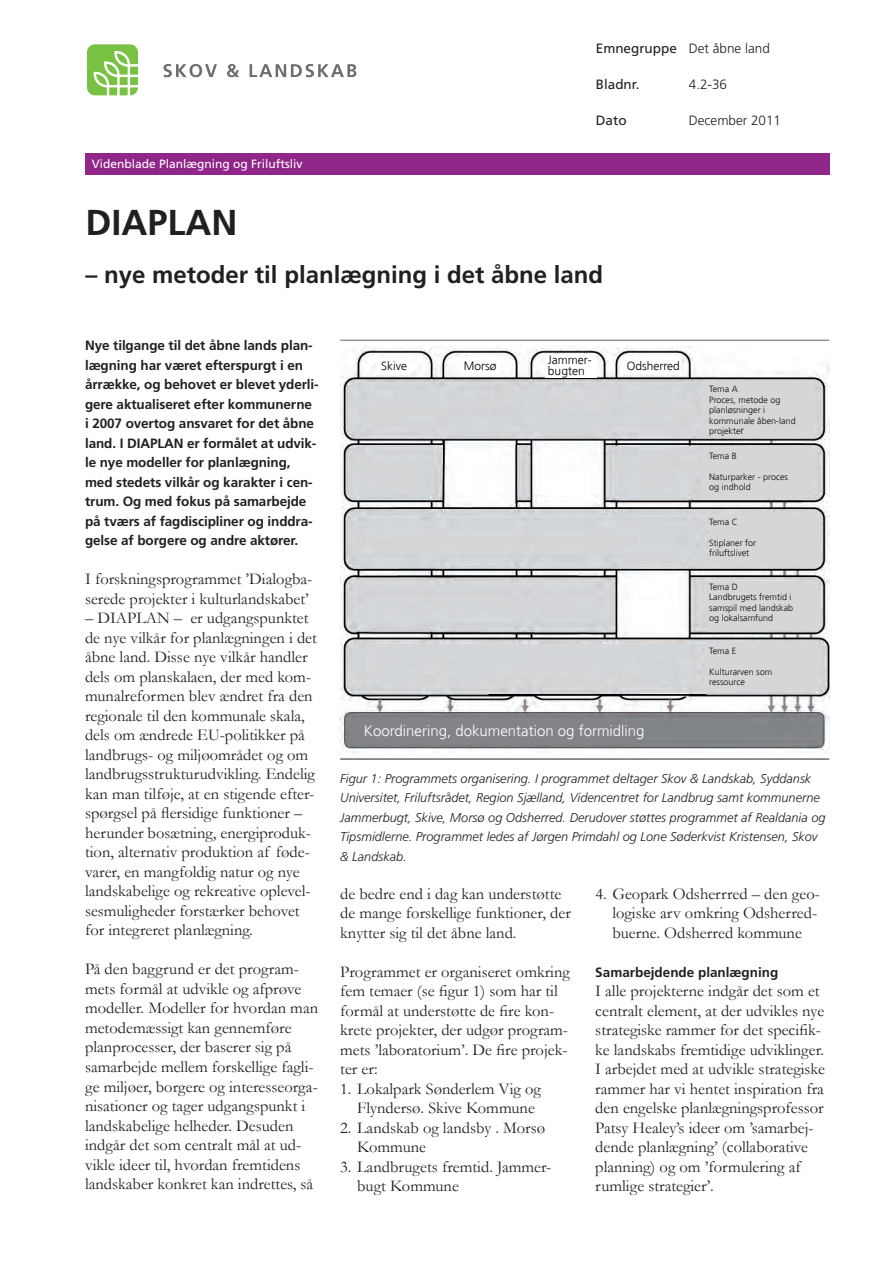
<style>
.page{position:relative;width:893px;height:1263px;background:#fff}
.page>*{position:absolute;margin:0;border:0;box-sizing:border-box;transform-origin:0 0}
.t1{font:700 36px "Frutiger LT Std";color:#231f20}
.t2{font:700 24px "Frutiger LT Std";color:#231f20}
.t3{font:16.5px/19.5px "Garamond";color:#231f20}
.t4{font:300 15px "Frutiger";color:#fff}
.t5{font:700 13.5px/19.5px "Frutiger LT Std";letter-spacing:-.005em;color:#231f20}
.t6{font:300 13.5px "Frutiger LT Std";color:#231f20}
.t7{font:13.5px "Frutiger LT Std";color:#231f20}
.t8{font:italic 300 12.75px/19.5px "Frutiger LT Std";color:#231f20}
.t9{font:12px "Frutiger LT Std";color:#fff}
.t10{font:300 12px/10.5px "Frutiger";color:#000}
.t11{font:300 9px/10.5px "Frutiger";color:#0d0c11}
.s1{font-size:10.5px}
</style>
<div class="page">
<svg style="left:164px;top:64px;width:53px;height:13px"></svg>
<svg style="left:227px;top:64px;width:12px;height:13px"></svg>
<svg style="left:250px;top:64px;width:106px;height:13px"></svg>
<svg style="left:87px;top:44px;width:51px;height:51px"></svg>
<img style="left:341px;top:347px;width:488px;height:407px">
<div style="left:377px;top:358px;width:34px;height:17px;background:#fff"></div>
<div style="left:461px;top:358px;width:39px;height:16px;background:#fff"></div>
<div style="left:545px;top:354px;width:52px;height:24px;background:#fff"></div>
<div style="left:620px;top:358px;width:60px;height:16px;background:#fff"></div>
<div style="left:702px;top:380px;width:111px;height:58px;background:#d4d6d7"></div>
<div style="left:702px;top:447px;width:111px;height:51px;background:#d4d6d7"></div>
<div style="left:709px;top:514px;width:111px;height:51px;background:#d4d6d7"></div>
<div style="left:707px;top:581px;width:114px;height:51px;background:#d4d6d7"></div>
<div style="left:706px;top:642px;width:113px;height:49px;background:#d4d6d7"></div>
<div style="left:349px;top:718px;width:287px;height:27px;background:#828489"></div>
<hr style="left:340px;top:340px;width:489px;height:1px;background:#636568">
<hr style="left:340px;top:759px;width:489px;height:1px;background:#231f20">
<div style="left:85px;top:153px;width:744px;height:21px;background:#91268a"></div>
<p class="t9" style="left:92px;top:157px;width:212px">Videnblade Planlægning og Friluftsliv</p>
<p class="t7" style="left:596px;top:40px;width:83px">Emnegruppe</p>
<p class="t7" style="left:596px;top:76px;width:45px">Bladnr.</p>
<p class="t7" style="left:596px;top:112px;width:32px">Dato</p>
<p class="t6" style="left:689px;top:40px;width:83px">Det åbne land</p>
<p class="t6" style="left:689px;top:76px;width:40px">4.2-36</p>
<p class="t6" style="left:689px;top:112px;width:94px">December 2011</p>
<h1 class="t1" style="left:86px;top:202px;width:153px">DIAPLAN</h1>
<h2 class="t2" style="left:86px;top:261px;width:519px">– nye metoder til planlægning i det åbne land</h2>
<p class="t5" style="left:85px;top:336px;width:235px">Nye tilgange til det åbne lands plan&shy;lægning har været efterspurgt i en årrække, og behovet er blevet yderli&shy;gere aktualiseret efter kommunerne i 2007 overtog ansvaret for det åbne land. I DIAPLAN er formålet at udvik&shy;le nye modeller for planlægning, med stedets vilkår og karakter i cen&shy;trum. Og med fokus på samarbejde på tværs af fagdiscipliner og inddra&shy;gelse af borgere og andre aktører.</p>
<p class="t3" style="left:85px;top:569px;width:229px">I forskningsprogrammet ’Dialogba&shy;serede projekter i kulturlandskabet’</p>
<p class="t3" style="left:85px;top:608px;width:233px">– DIAPLAN – er udgangspunktet de nye vilkår for planlægningen i det åbne land. Disse nye vilkår handler dels om planskalaen, der med kom&shy;munalreformen blev ændret fra den regionale til den kommunale skala, dels om ændrede EU-politikker på landbrugs- og miljøområdet og om landbrugsstrukturudvikling. Endelig kan man tilføje, at en stigende efter&shy;spørgsel på flersidige funktioner – herunder bosætning, energiproduk&shy;tion, alternativ produktion af føde&shy;varer, en mangfoldig natur og nye landskabelige og rekreative oplevel&shy;sesmuligheder forstærker behovet for integreret planlægning.</p>
<p class="t3" style="left:85px;top:959px;width:235px">På den baggrund er det program&shy;mets formål at udvikle og afprøve modeller. Modeller for hvordan man metodemæssigt kan gennemføre planprocesser, der baserer sig på samarbejde mellem forskellige fagli&shy;ge miljøer, borgere og interesseorga&shy;nisationer og tager udgangspunkt i landskabelige helheder. Desuden indgår det som centralt mål at ud&shy;vikle ideer til, hvordan fremtidens landskaber konkret kan indrettes, så</p>
<p class="t10" style="left:381px;top:360px;width:27px">Skive</p>
<p class="t10" style="left:464px;top:360px;width:34px">Morsø</p>
<p class="t10" style="left:548px;top:355px;width:45px">Jammer&shy;bugten</p>
<p class="t10" style="left:627px;top:360px;width:55px">Odsherred</p>
<p class="t4" style="left:364px;top:722px;width:282px">Koordinering, dokumentation og formidling</p>
<p class="t11" style="left:709px;top:384px;width:88px">Tema A<br>Proces, metode og planløsninger i kommunale åben-land projekte<span class="s1">r</span></p>
<p class="t11" style="left:709px;top:451px;width:29px">Tema B</p>
<p class="t11" style="left:709px;top:472px;width:80px">Naturparker - proces og indhold</p>
<p class="t11" style="left:709px;top:516px;width:30px">Tema C</p>
<p class="t11" style="left:709px;top:537px;width:49px">Stiplaner for friluftslivet</p>
<p class="t11" style="left:709px;top:582px;width:86px">Tema D<br>Landbrugets fremtid i samspil med landskab og lokalsamfund</p>
<p class="t11" style="left:709px;top:645px;width:29px">Tema E</p>
<p class="t11" style="left:709px;top:666px;width:65px">Kulturarven som ressource</p>
<p class="t8" style="left:340px;top:769px;width:487px">Figur 1: Programmets organisering. I programmet deltager Skov &amp; Landskab, Syddansk Universitet, Friluftsrådet, Region Sjælland, Videncentret for Landbrug samt kommunerne Jammerbugt, Skive, Morsø og Odsherred. Derudover støttes programmet af Realdania og Tipsmidlerne. Programmet ledes af Jørgen Primdahl og Lone Søderkvist Kristensen, Skov &amp; Landskab.</p>
<p class="t3" style="left:340px;top:883px;width:232px">de bedre end i dag kan understøtte de mange forskellige funktioner, der knytter sig til det åbne land.</p>
<p class="t3" style="left:340px;top:961px;width:231px">Programmet er organiseret omkring fem temaer (se figur 1) som har til formål at understøtte de fire kon&shy;krete projekter, der udgør program&shy;mets ’laboratorium’. De fire projek&shy;ter er:</p>
<p class="t3" style="left:357px;top:1078px;width:185px;text-indent:-17px">1. Lokalpark Sønderlem Vig og<br>Flyndersø. Skive Kommune</p>
<p class="t3" style="left:357px;top:1117px;width:189px;text-indent:-17px">2. Landskab og landsby . Morsø<br>Kommune</p>
<p class="t3" style="left:357px;top:1156px;width:196px;text-indent:-17px">3. Landbrugets fremtid. Jammer&shy;bugt Kommune</p>
<p class="t3" style="left:612px;top:883px;width:209px;text-indent:-17px">4. Geopark Odsherrred – den geo&shy;logiske arv omkring Odsherred&shy;buerne. Odsherred kommune</p>
<p class="t5" style="left:595px;top:962px;width:185px">Samarbejdende planlægning</p>
<p class="t3" style="left:595px;top:981px;width:231px">I alle projekterne indgår det som et centralt element, at der udvikles nye strategiske rammer for det specifik&shy;ke landskabs fremtidige udviklinger.<br>I arbejdet med at udvikle strategiske rammer har vi hentet inspiration fra den engelske planlægningsprofessor Patsy Healey’s ideer om ’samarbej&shy;dende planlægning’ (collaborative planning) og om ’formulering af rumlige strategier’.</p>
</div>
